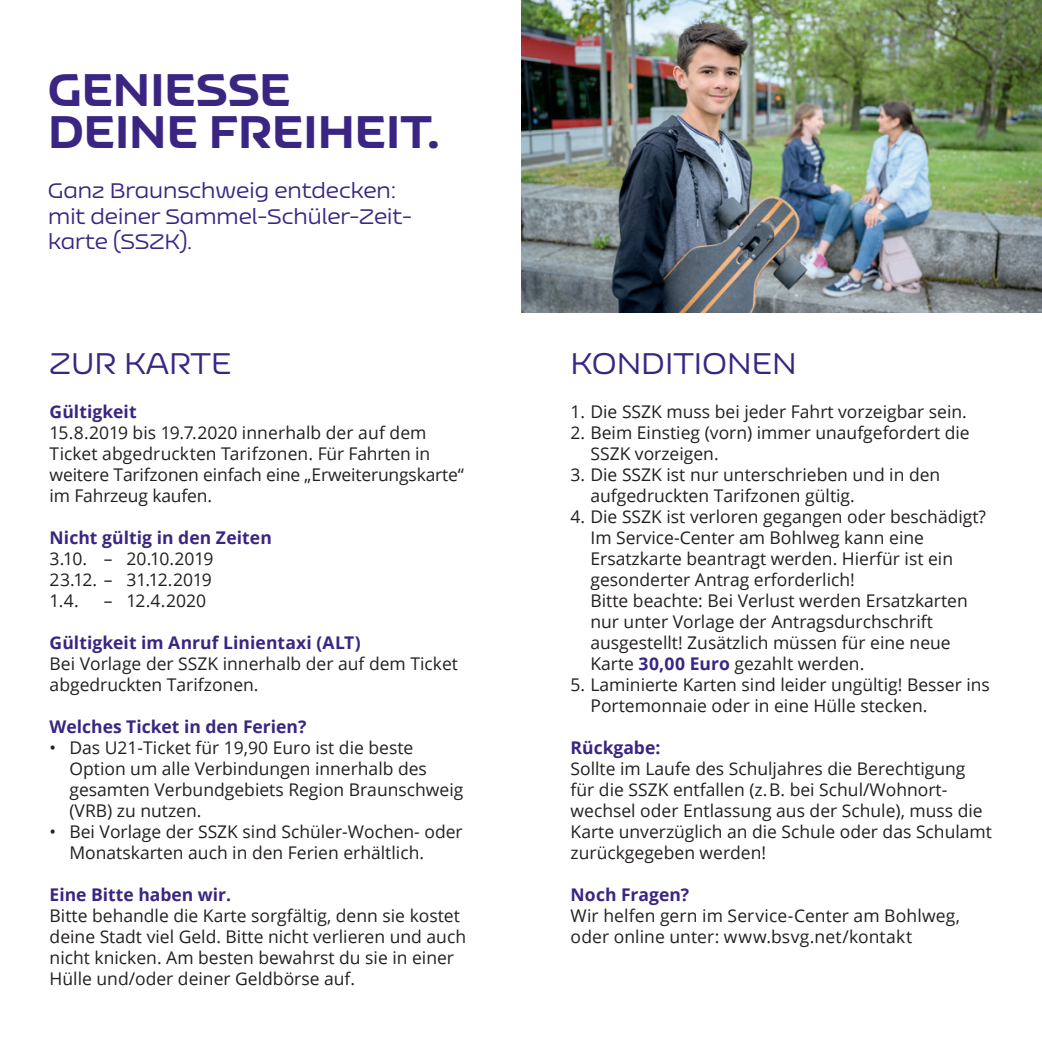
<style>
.page{position:relative;width:1042px;height:1042px;background:#fff}
.page>*{position:absolute;margin:0;border:0;box-sizing:border-box;transform-origin:0 0}
.t1{font:900 45.5px/42px "Nizzoli Alt";color:#3a2583}
.t2{font:29.75px "Nizzoli Alt";color:#3a2583}
.t3{font:21px/25.2px "Nizzoli Alt";color:#3a2583}
.t4{font:17.5px/21px "Open Sans";color:#231f20}
.t5{font:700 17.5px "Open Sans";color:#3a2583}
.s1{font-weight:700;color:#3a2583}
</style>
<div class="page">
<img style="left:521px;top:0;width:521px;height:313px">
<h1 class="t1" style="left:48px;top:67px;width:393px">GENIESSE<br>DEINE FREIHEIT.</h1>
<p class="t3" style="left:48px;top:178px;width:366px">Ganz Braunschweig entdecken: mit deiner Sammel-Schüler-Zeit&shy;karte (SSZK).</p>
<h2 class="t2" style="left:50px;top:347px;width:183px">ZUR KARTE</h2>
<p class="t5" style="left:50px;top:399px;width:89px">Gültigkeit</p>
<p class="t4" style="left:50px;top:421px;width:416px">15.8.2019 bis 19.7.2020 innerhalb der auf dem Ticket abgedruckten Tarifzonen. Für Fahrten in weitere Tarifzonen einfach eine „Erweiterungskarte“ im Fahrzeug kaufen.</p>
<p class="t5" style="left:50px;top:525px;width:224px">Nicht gültig in den Zeiten</p>
<p class="t4" style="left:50px;top:547px;width:165px;text-align:justify">3.10. – 20.10.2019<br>23.12. – 31.12.2019<br>1.4.</p>
<p class="t4" style="left:104px;top:589px;width:104px">– 12.4.2020</p>
<p class="t5" style="left:50px;top:630px;width:313px">Gültigkeit im Anruf Linientaxi (ALT)</p>
<p class="t4" style="left:50px;top:652px;width:410px">Bei Vorlage der SSZK innerhalb der auf dem Ticket abgedruckten Tarifzonen.</p>
<p class="t5" style="left:50px;top:714px;width:258px">Welches Ticket in den Ferien?</p>
<p class="t4" style="left:69px;top:736px;width:395px;text-indent:-20px">• Das U21-Ticket für 19,90 Euro ist die beste Option um alle Verbindungen innerhalb des gesamten Verbundgebiets Region Braunschweig (VRB) zu nutzen.</p>
<p class="t4" style="left:69px;top:820px;width:395px;text-indent:-20px">• Bei Vorlage der SSZK sind Schüler-Wochen- oder<br>Monatskarten auch in den Ferien erhältlich.</p>
<p class="t5" style="left:50px;top:882px;width:183px">Eine Bitte haben wir.</p>
<p class="t4" style="left:50px;top:904px;width:418px">Bitte behandle die Karte sorgfältig, denn sie kostet deine Stadt viel Geld. Bitte nicht verlieren und auch nicht knicken. Am besten bewahrst du sie in einer Hülle und/oder deiner Geldbörse auf.</p>
<h2 class="t2" style="left:570px;top:347px;width:228px">KONDITIONEN</h2>
<p class="t4" style="left:570px;top:400px;width:398px">1. Die SSZK muss bei jeder Fahrt vorzeigbar sein.</p>
<p class="t4" style="left:590px;top:421px;width:381px;text-indent:-20px">2. Beim Einstieg (vorn) immer unaufgefordert die<br>SSZK vorzeigen.</p>
<p class="t4" style="left:590px;top:463px;width:351px;text-indent:-20px">3. Die SSZK ist nur unterschrieben und in den aufgedruckten Tarifzonen gültig.</p>
<p class="t4" style="left:590px;top:505px;width:397px;text-indent:-20px">4. Die SSZK ist verloren gegangen oder beschädigt?<br>Im Service-Center am Bohlweg kann eine Ersatzkarte beantragt werden. Hierfür ist ein gesonderter Antrag erforderlich!<br>Bitte beachte: Bei Verlust werden Ersatzkarten nur unter Vorlage der Antragsdurchschrift ausgestellt! Zusätzlich müssen für eine neue Karte <span class="s1">30,00 Euro</span> gezahlt werden.</p>
<p class="t4" style="left:590px;top:673px;width:401px;text-indent:-20px">5. Laminierte Karten sind leider ungültig! Besser ins<br>Portemonnaie oder in eine Hülle stecken.</p>
<p class="t5" style="left:570px;top:735px;width:91px">Rückgabe:</p>
<p class="t4" style="left:570px;top:757px;width:423px">Sollte im Laufe des Schuljahres die Berechtigung für die SSZK entfallen (z. B. bei Schul/Wohnort&shy;wechsel oder Entlassung aus der Schule), muss die Karte unverzüglich an die Schule oder das Schulamt zurückgegeben werden!</p>
<p class="t5" style="left:570px;top:882px;width:120px">Noch Fragen?</p>
<p class="t4" style="left:570px;top:904px;width:391px">Wir helfen gern im Service-Center am Bohlweg, oder online unter: www.bsvg.net/kontakt</p>
</div>
